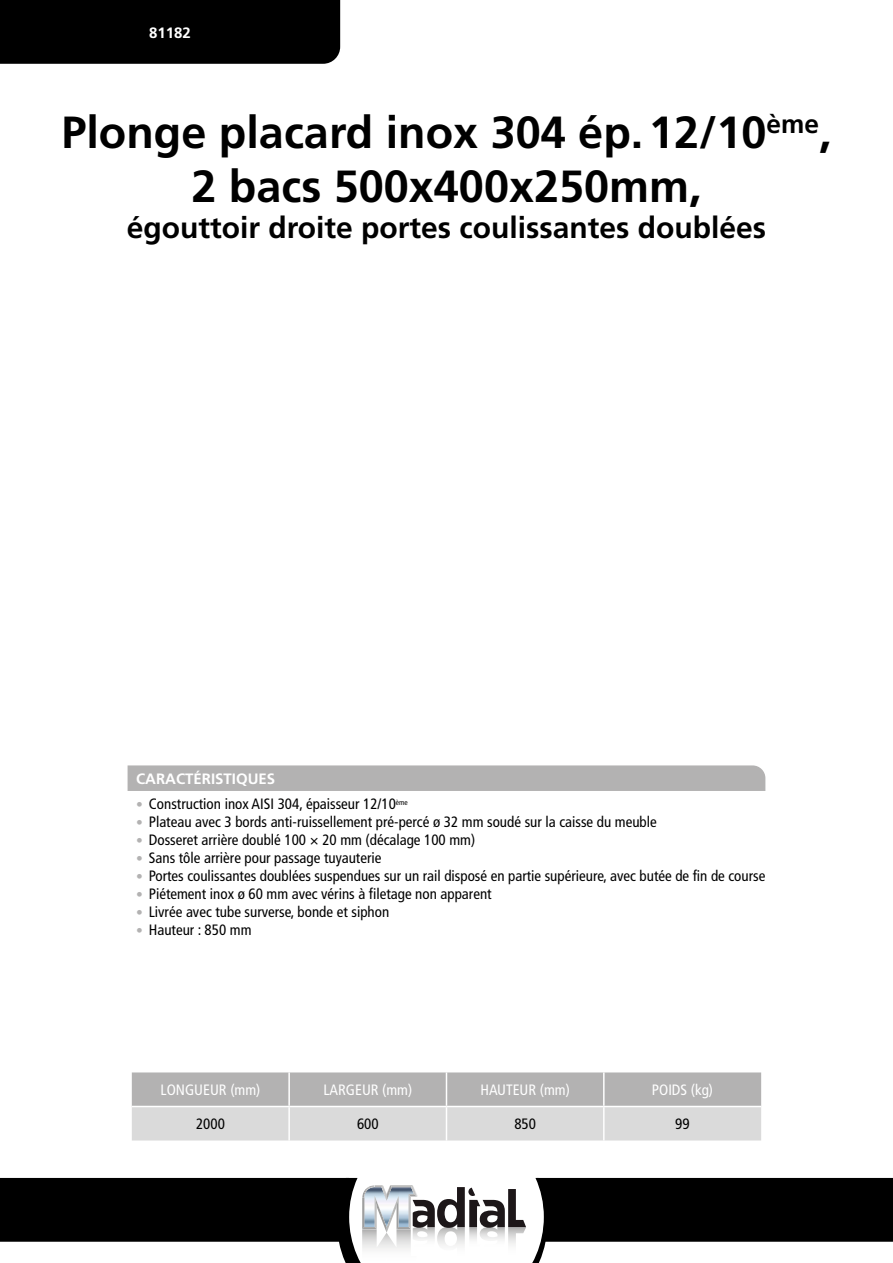
<style>
.page{position:relative;width:893px;height:1263px;background:#fff}
.page>*{position:absolute;margin:0;border:0;box-sizing:border-box;transform-origin:0 0}
.t1{font:700 45px/54px "Frutiger LT Std";color:#000;text-align:center}
.t2{font:700 30px "Frutiger LT Std";color:#000}
.t3{font:condensed 15px "Frutiger LT Std";color:#000}
.t4{font:condensed 15px "Frutiger LT Std";color:#fff}
.t5{font:700 15px "Frutiger LT Std";color:#fff}
.s1{font-weight:900;font-stretch:normal;font-size:13.5px;color:#b3b2b2}
</style>
<div class="page">
<div style="left:0;top:1178px;width:893px;height:64px;background:#000"></div>
<svg style="left:337px;top:1178px;width:211px;height:85px"></svg>
<svg style="left:132px;top:1072px;width:629px;height:68px;background:#c7c6c6"></svg>
<hr style="left:288px;top:1072px;width:2px;height:34px;background:#fff">
<hr style="left:446px;top:1072px;width:1px;height:34px;background:#fff">
<hr style="left:603px;top:1072px;width:2px;height:34px;background:#fff">
<hr style="left:132px;top:1106px;width:157px;height:1px;background:#fff">
<hr style="left:289px;top:1106px;width:157px;height:1px;background:#fff">
<hr style="left:288px;top:1107px;width:2px;height:33px;background:#fff">
<hr style="left:446px;top:1106px;width:158px;height:1px;background:#fff">
<hr style="left:446px;top:1107px;width:1px;height:33px;background:#fff">
<hr style="left:604px;top:1106px;width:157px;height:1px;background:#fff">
<hr style="left:603px;top:1107px;width:2px;height:33px;background:#fff">
<div style="left:0;top:0;width:340px;height:64px;background:#000"></div>
<div style="left:128px;top:765px;width:637px;height:26px;background:#b3b2b2"></div>
<p class="t5" style="left:149px;top:23px;width:43px">81182</p>
<h1 class="t1" style="left:61px;top:105px;width:772px">Plonge placard inox 304 ép.12/10<sup>ème</sup>,<br>2 bacs 500x400x250mm,</h1>
<h2 class="t2" style="left:127px;top:209px;width:641px">égouttoir droite portes coulissantes doublées</h2>
<p class="t5" style="left:136px;top:770px;width:141px">CARACTÉRISTIQUES</p>
<p class="t3" style="left:136px;top:795px;width:273px"><span class="s1">•</span> Construction inox AISI 304, épaisseur 12/10<sup>ème</sup></p>
<p class="t3" style="left:136px;top:813px;width:522px"><span class="s1">•</span> Plateau avec 3 bords anti-ruissellement pré-percé ø 32 mm soudé sur la caisse du meuble</p>
<p class="t3" style="left:136px;top:831px;width:341px"><span class="s1">•</span> Dosseret arrière doublé 100 × 20 mm (décalage 100 mm)</p>
<p class="t3" style="left:136px;top:849px;width:247px"><span class="s1">•</span> Sans tôle arrière pour passage tuyauterie</p>
<p class="t3" style="left:136px;top:867px;width:631px"><span class="s1">•</span> Portes coulissantes doublées suspendues sur un rail disposé en partie supérieure, avec butée de fin de course</p>
<p class="t3" style="left:136px;top:885px;width:357px"><span class="s1">•</span> Piétement inox ø 60 mm avec vérins à filetage non apparent</p>
<p class="t3" style="left:136px;top:903px;width:255px"><span class="s1">•</span> Livrée avec tube surverse, bonde et siphon</p>
<p class="t3" style="left:136px;top:921px;width:117px"><span class="s1">•</span> Hauteur : 850 mm</p>
<p class="t4" style="left:161px;top:1081px;width:101px">LONGUEUR (mm)</p>
<p class="t4" style="left:323px;top:1081px;width:90px">LARGEUR (mm)</p>
<p class="t4" style="left:480px;top:1081px;width:91px">HAUTEUR (mm)</p>
<p class="t4" style="left:652px;top:1081px;width:63px">POIDS (kg)</p>
<p class="t3" style="left:196px;top:1115px;width:30px">2000</p>
<p class="t3" style="left:357px;top:1115px;width:23px">600</p>
<p class="t3" style="left:514px;top:1115px;width:23px">850</p>
<p class="t3" style="left:675px;top:1115px;width:16px">99</p>
</div>
